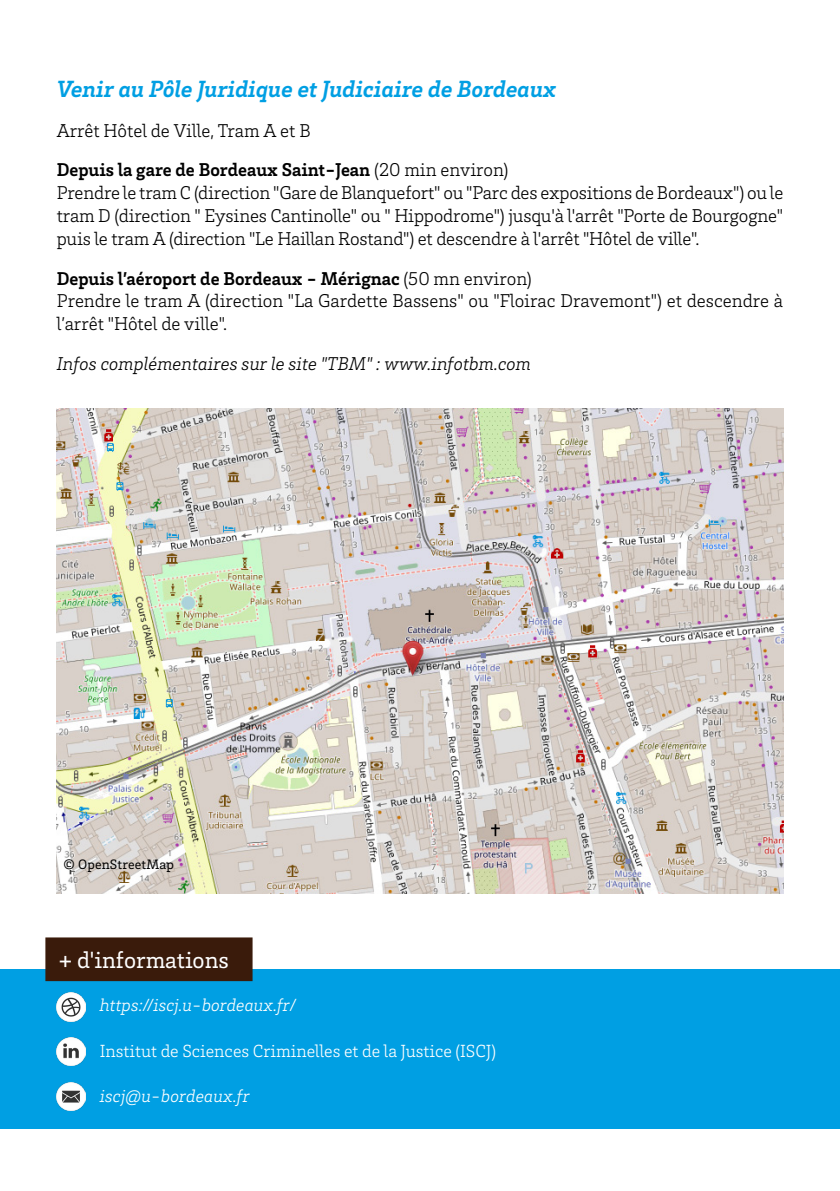
<style>
.page{position:relative;width:840px;height:1191px;background:#fff}
.page>*{position:absolute;margin:0;border:0;box-sizing:border-box;transform-origin:0 0}
.t1{font:italic 700 24px "Brix Slab";color:#009fe3}
.t2{font:24px "Brix Slab";color:#fff}
.t3{font:300 19px/22.8px "Brix Slab";color:#000}
.t4{font:italic 300 19px "Brix Slab";color:#000}
.t5{font:300 18px "Brix Slab";color:#fff}
.t6{font:italic 300 18px "Brix Slab";color:#fff}
.t7{font:14px "Brix Slab";letter-spacing:.01em;color:#000}
.s1{font-weight:700}
</style>
<div class="page">
<img style="left:57px;top:408px;width:725px;height:485px">
<div style="left:0;top:968px;width:839px;height:160px;background:#009fe3"></div>
<div style="left:46px;top:938px;width:205px;height:42px;background:#3a1b0b"></div>
<div style="left:45px;top:937px;width:207px;height:44px;border:2px solid #3a1b0b"></div>
<img style="left:57px;top:1037px;width:28px;height:28px">
<img style="left:57px;top:992px;width:28px;height:29px">
<img style="left:57px;top:1082px;width:28px;height:28px">
<p class="t1" style="left:57px;top:72px;width:501px">Venir au Pôle Juridique et Judiciaire de Bordeaux</p>
<p class="t3" style="left:57px;top:109px;width:453px;line-height:39.8px">Arrêt Hôtel de Ville, Tram A et B<br><span class="s1">Depuis la gare de Bordeaux Saint-Jean</span> (20 min environ)</p>
<p class="t3" style="left:57px;top:181px;width:727px;text-align:justify">Prendre le tram C (direction "Gare de Blanquefort" ou "Parc des expositions de Bordeaux") ou le tram D (direction " Eysines Cantinolle" ou " Hippodrome") jusqu'à l'arrêt "Porte de Bourgogne" puis le tram A (direction "Le Haillan Rostand") et descendre à l'arrêt "Hôtel de ville".</p>
<p class="t3" style="left:57px;top:266px;width:727px"><span class="s1">Depuis l’aéroport de Bordeaux - Mérignac</span> (50 mn environ)<br>Prendre le tram A (direction "La Gardette Bassens" ou "Floirac Dravemont") et descendre à l’arrêt "Hôtel de ville".</p>
<p class="t4" style="left:57px;top:351px;width:475px">Infos complémentaires sur le site "TBM" : www.infotbm.com</p>
<p class="t7" style="left:63px;top:855px;width:112px">© OpenStreetMap</p>
<p class="t2" style="left:59px;top:944px;width:171px">+ d'informations</p>
<p class="t6" style="left:100px;top:993px;width:198px">https://iscj.u-bordeaux.fr/</p>
<p class="t5" style="left:100px;top:1039px;width:397px">Institut de Sciences Criminelles et de la Justice (ISCJ)</p>
<p class="t6" style="left:100px;top:1084px;width:151px">iscj@u-bordeaux.fr</p>
</div>
